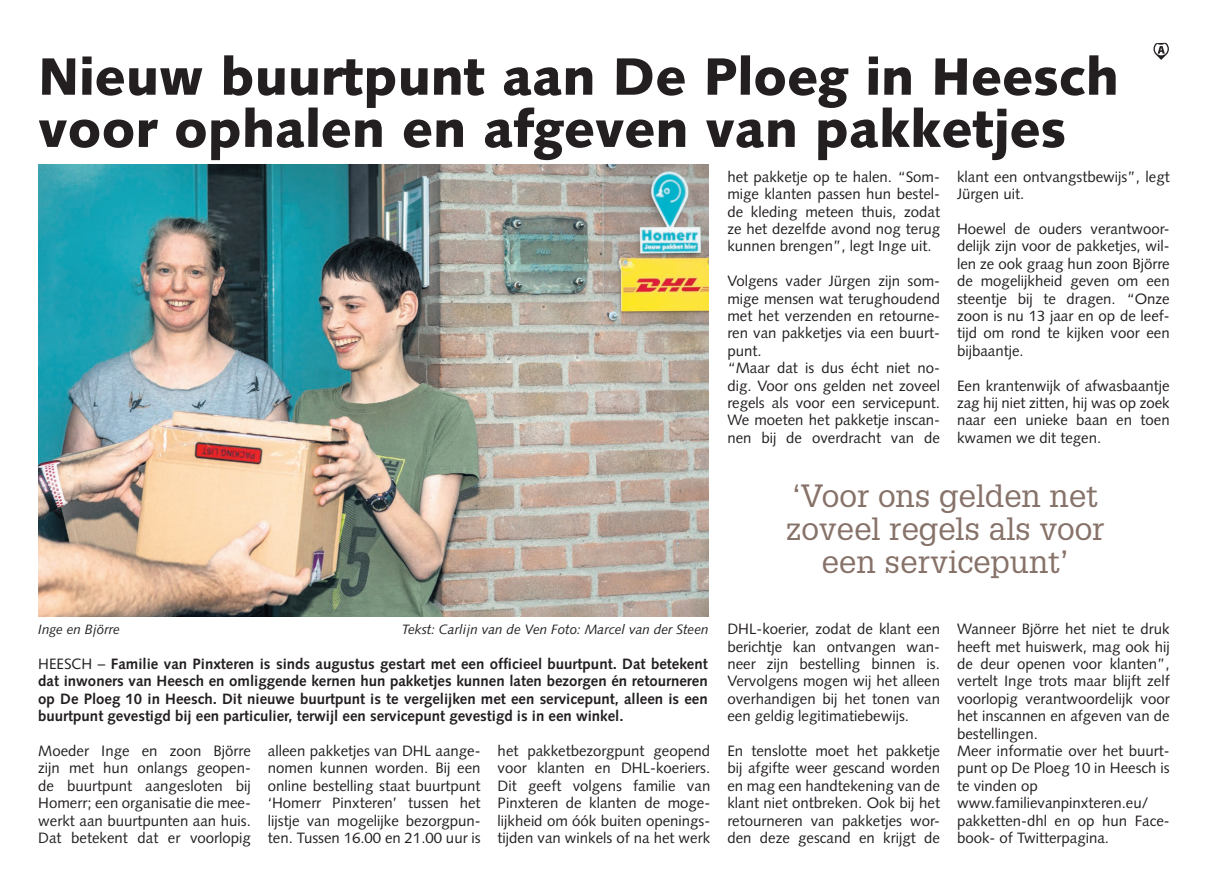
<style>
.page{position:relative;width:1208px;height:876px;background:#fff}
.page>*{position:absolute;margin:0;border:0;box-sizing:border-box;transform-origin:0 0}
.t1{font:900 52.5px/52.2px "Syntax LT Std";color:#231f20}
.t2{font:31.5px/33px "Glypha";color:#877269;text-align:center}
.t3{font:15px/17.4px "Syntax LT Std";color:#231f20;text-align:justify}
.t4{font:700 15px/17.4px "Syntax LT Std";color:#231f20;text-align:justify}
.t5{font:italic 13.5px "Syntax LT Std";color:#231f20}
.s1{font-weight:400}
</style>
<div class="page">
<img style="left:38px;top:164px;width:670px;height:453px">
<svg style="left:1153px;top:43px;width:16px;height:17px"></svg>
<h1 class="t1" style="left:38px;top:51px;width:1082px">Nieuw buurtpunt aan De Ploeg in Heesch voor ophalen en afgeven van pakketjes</h1>
<p class="t3" style="left:727px;top:168px;width:214px">het pakketje op te halen. “Som&shy;mige klanten passen hun bestel&shy;de kleding meteen thuis, zodat ze het dezelfde avond nog terug kunnen brengen”, legt Inge uit.</p>
<p class="t3" style="left:727px;top:272px;width:214px;text-align:left">Volgens vader Jürgen zijn som&shy;mige mensen wat terughoudend met het verzenden en retourne&shy;ren van pakketjes via een buurt&shy;punt.<br>“Maar dat is dus écht niet no&shy;dig. Voor ons gelden net zoveel regels als voor een servicepunt.<br>We moeten het pakketje inscan&shy;nen bij de overdracht van de</p>
<p class="t3" style="left:957px;top:168px;width:214px">klant een ontvangstbewijs”, legt<br>Jürgen uit.</p>
<p class="t3" style="left:957px;top:220px;width:214px">Hoewel de ouders verantwoor&shy;delijk zijn voor de pakketjes, wil&shy;len ze ook graag hun zoon Björre de mogelijkheid geven om een steentje bij te dragen. “Onze zoon is nu 13 jaar en op de leef&shy;tijd om rond te kijken voor een bijbaantje.</p>
<p class="t3" style="left:957px;top:377px;width:214px">Een krantenwijk of afwasbaantje zag hij niet zitten, hij was op zoek naar een unieke baan en toen kwamen we dit tegen.</p>
<h2 class="t2" style="left:785px;top:479px;width:320px">‘Voor ons gelden net zoveel regels als voor een servicepunt’</h2>
<p class="t5" style="left:38px;top:622px;width:83px">Inge en Björre</p>
<p class="t5" style="left:402px;top:622px;width:308px">Tekst: Carlijn van de Ven Foto: Marcel van der Steen</p>
<p class="t4" style="left:38px;top:655px;width:671px"><span class="s1">HEESCH –</span> Familie van Pinxteren is sinds augustus gestart met een officieel buurtpunt. Dat betekent dat inwoners van Heesch en omliggende kernen hun pakketjes kunnen laten bezorgen én retourneren op De Ploeg 10 in Heesch. Dit nieuwe buurtpunt is te vergelijken met een servicepunt, alleen is een buurtpunt gevestigd bij een particulier, terwijl een servicepunt gevestigd is in een winkel.</p>
<p class="t3" style="left:38px;top:742px;width:214px">Moeder Inge en zoon Björre zijn met hun onlangs geopen&shy;de buurtpunt aangesloten bij Homerr; een organisatie die mee&shy;werkt aan buurtpunten aan huis.<br>Dat betekent dat er voorlopig</p>
<p class="t3" style="left:268px;top:742px;width:214px">alleen pakketjes van DHL aange&shy;nomen kunnen worden. Bij een online bestelling staat buurtpunt ‘Homerr Pinxteren’ tussen het lijstje van mogelijke bezorgpun&shy;ten. Tussen 16.00 en 21.00 uur is</p>
<p class="t3" style="left:497px;top:742px;width:214px">het pakketbezorgpunt geopend voor klanten en DHL-koeriers.<br>Dit geeft volgens familie van Pinxteren de klanten de moge&shy;lijkheid om óók buiten openings&shy;tijden van winkels of na het werk</p>
<p class="t3" style="left:727px;top:620px;width:214px">DHL-koerier, zodat de klant een berichtje kan ontvangen wan&shy;neer zijn bestelling binnen is.<br>Vervolgens mogen wij het alleen overhandigen bij het tonen van een geldig legitimatiebewijs.</p>
<p class="t3" style="left:727px;top:742px;width:214px">En tenslotte moet het pakketje bij afgifte weer gescand worden en mag een handtekening van de klant niet ontbreken. Ook bij het retourneren van pakketjes wor&shy;den deze gescand en krijgt de</p>
<p class="t3" style="left:957px;top:620px;width:214px;text-align:left">Wanneer Björre het niet te druk heeft met huiswerk, mag ook hij de deur openen voor klanten”, vertelt Inge trots maar blijft zelf voorlopig verantwoordelijk voor het inscannen en afgeven van de bestellingen.<br>Meer informatie over het buurt&shy;punt op De Ploeg 10 in Heesch is te vinden op www.familievanpinxteren.eu/ pakketten-dhl en op hun Face&shy;book- of Twitterpagina.</p>
</div>
